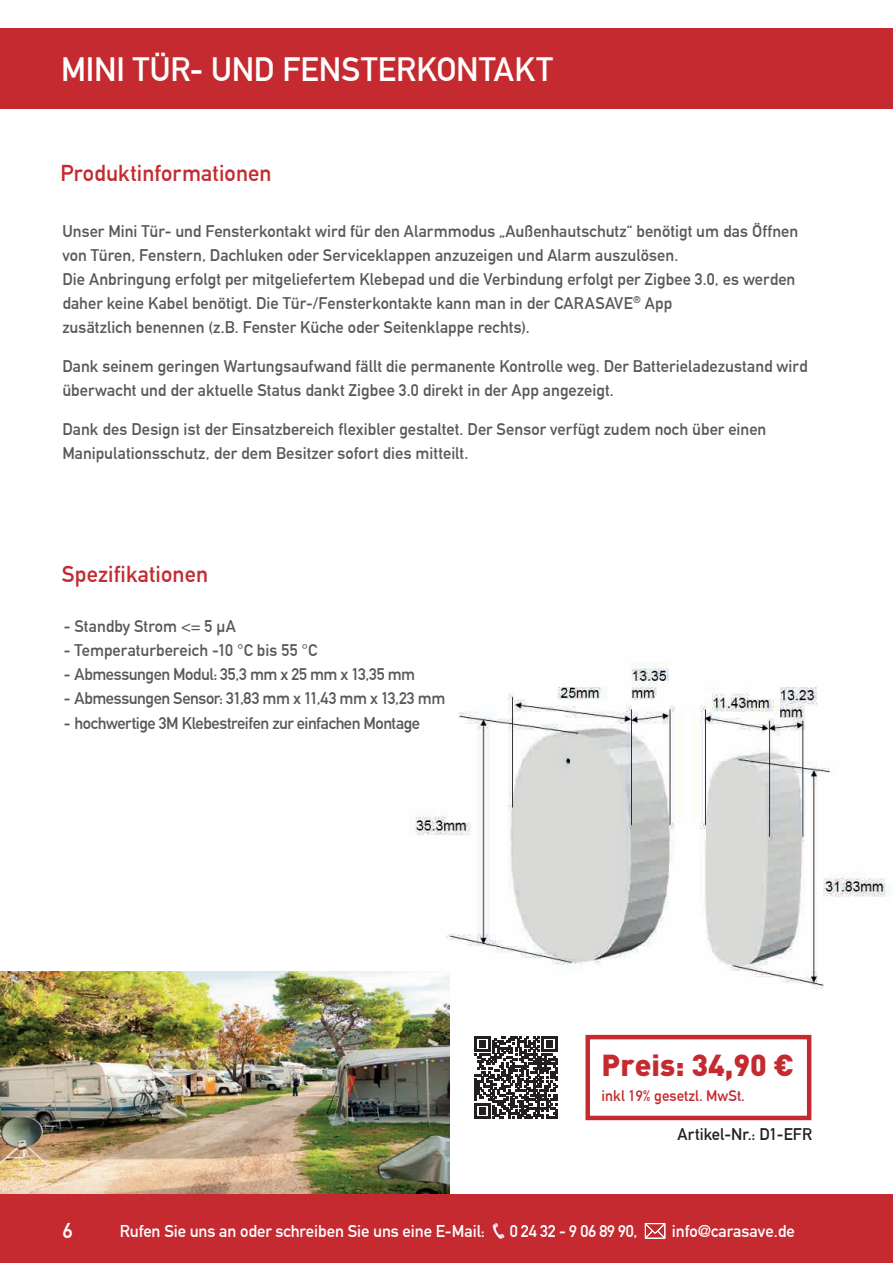
<style>
.page{position:relative;width:893px;height:1263px;background:#fff}
.page>*{position:absolute;margin:0;border:0;box-sizing:border-box;transform-origin:0 0}
.t1{font:700 33px "DIN Alternate";color:#fff}
.t2{font:900 30px "DIN Pro";color:#c42a2f}
.t3{font:700 22.5px "DIN Alternate";letter-spacing:.005em;color:#c42a2f}
.t4{font:700 21px "DIN Alternate";color:#fff}
.t5{font:700 16.8px "DIN Alternate";letter-spacing:-.005em;color:#fff}
.t6{font:700 16.5px/24px "DIN Alternate";color:#57585a}
.t7{font:700 16.5px "DIN Alternate";letter-spacing:-.03em;color:#57585a}
.t8{font:700 16.5px "DIN Alternate";letter-spacing:.005em;color:#231f20}
.t9{font:700 15px "DIN Alternate";color:#c42a2f}
</style>
<div class="page">
<img style="left:397px;top:663px;width:489px;height:374px">
<img style="left:0;top:972px;width:449px;height:222px">
<div style="left:0;top:1194px;width:893px;height:69px;background:#c42a2f"></div>
<div style="left:0;top:28px;width:893px;height:80px;background:#c42a2f"></div>
<svg style="left:585px;top:1035px;width:226px;height:85px"></svg>
<svg style="left:475px;top:1036px;width:82px;height:83px"></svg>
<svg style="left:645px;top:1223px;width:20px;height:16px"></svg>
<h1 class="t1" style="left:61px;top:44px;width:493px">MINI TÜR- UND FENSTERKONTAKT</h1>
<h3 class="t3" style="left:60px;top:156px;width:213px">Produktinformationen</h3>
<p class="t6" style="left:62px;top:218px;width:737px">Unser Mini Tür- und Fensterkontakt wird für den Alarmmodus „Außenhautschutz“ benötigt um das Öffnen von Türen, Fenstern, Dachluken oder Serviceklappen anzuzeigen und Alarm auszulösen.<br>Die Anbringung erfolgt per mitgeliefertem Klebepad und die Verbindung erfolgt per Zigbee 3.0, es werden daher keine Kabel benötigt. Die Tür-/Fensterkontakte kann man in der CARASAVE<sup>®</sup> App<br>zusätzlich benennen (z.B. Fenster Küche oder Seitenklappe rechts).</p>
<p class="t6" style="left:62px;top:353px;width:747px">Dank seinem geringen Wartungsaufwand fällt die permanente Kontrolle weg. Der Batterieladezustand wird überwacht und der aktuelle Status dankt Zigbee 3.0 direkt in der App angezeigt.</p>
<p class="t6" style="left:62px;top:416px;width:706px">Dank des Design ist der Einsatzbereich flexibler gestaltet. Der Sensor verfügt zudem noch über einen<br>Manipulationsschutz, der dem Besitzer sofort dies mitteilt.</p>
<h3 class="t3" style="left:62px;top:557px;width:148px">Spezifikationen</h3>
<p class="t6" style="left:64px;top:613px;width:174px">- Standby Strom &lt;= 5 μA</p>
<p class="t6" style="left:64px;top:637px;width:255px">- Temperaturbereich -10 °C bis 55 °C</p>
<p class="t7" style="left:64px;top:662px;width:353px">- Abmessungen Modul: 35,3 mm x 25 mm x 13,35 mm</p>
<p class="t7" style="left:64px;top:686px;width:383px">- Abmessungen Sensor: 31,83 mm x 11,43 mm x 13,23 mm</p>
<p class="t7" style="left:64px;top:710px;width:358px">- hochwertige 3M Klebestreifen zur einfachen Montage</p>
<h2 class="t2" style="left:602px;top:1044px;width:194px">Preis: 34,90 €</h2>
<p class="t9" style="left:602px;top:1084px;width:145px">inkl 19% gesetzl. MwSt.</p>
<p class="t8" style="left:678px;top:1121px;width:136px">Artikel-Nr.: D1-EFR</p>
<p class="t4" style="left:63px;top:1214px;width:12px">6</p>
<p class="t5" style="left:120px;top:1218px;width:366px">Rufen Sie uns an oder schreiben Sie uns eine E-Mail:</p>
<p class="t5" style="left:510px;top:1218px;width:129px">0 24 32 - 9 06 89 90,</p>
<p class="t5" style="left:672px;top:1218px;width:124px">info@carasave.de</p>
</div>
